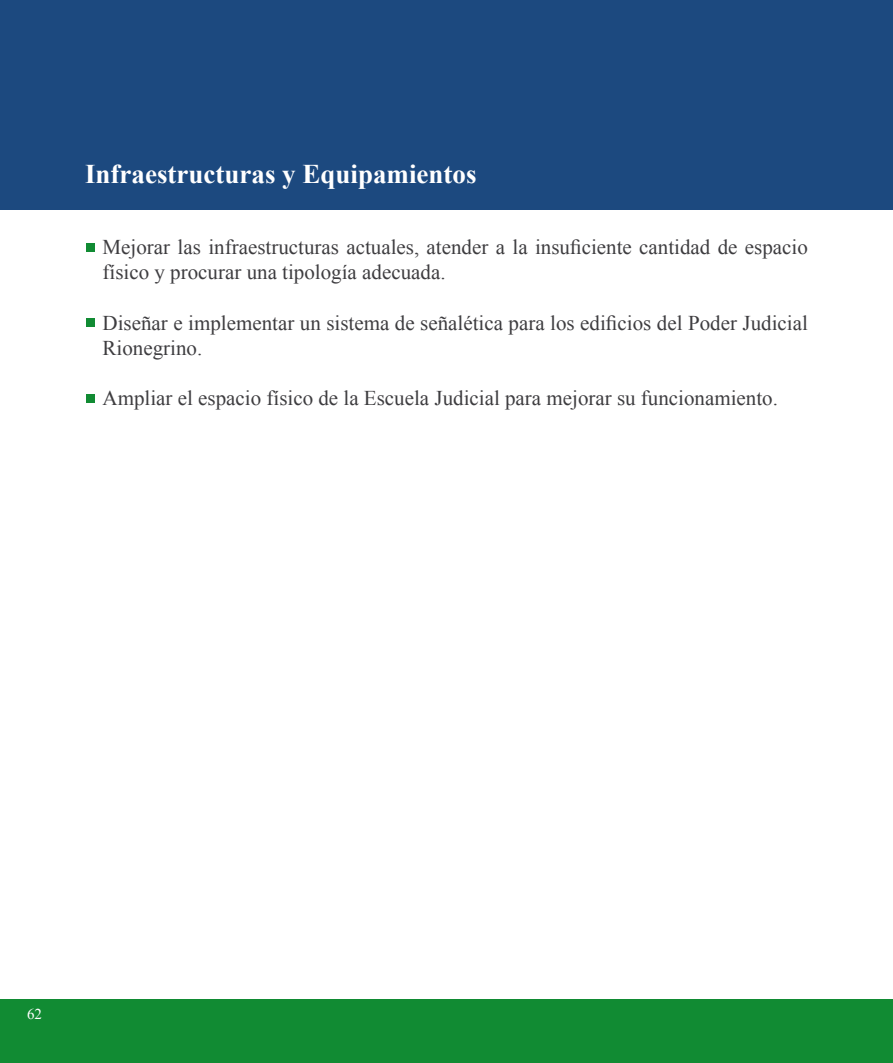
<style>
.page{position:relative;width:893px;height:1063px;background:#fff}
.page>*{position:absolute;margin:0;border:0;box-sizing:border-box;transform-origin:0 0}
.t1{font:700 27px "Times New Roman";color:#fff}
.t2{font:21px/25.2px "Times New Roman";color:#3e3d40}
.t3{font:15px "Times New Roman";color:#fff}
</style>
<div class="page">
<div style="left:0;top:0;width:893px;height:210px;background:#1c497f"></div>
<div style="left:0;top:999px;width:893px;height:64px;background:#118b33"></div>
<div style="left:86px;top:243px;width:8px;height:9px;background:#118b33"></div>
<div style="left:86px;top:319px;width:8px;height:8px;background:#118b33"></div>
<div style="left:86px;top:394px;width:8px;height:9px;background:#118b33"></div>
<p class="t1" style="left:85px;top:155px;width:393px">Infraestructuras y Equipamientos</p>
<p class="t2" style="left:103px;top:234px;width:707px">Mejorar las infraestructuras actuales, atender a la insuficiente cantidad de espacio físico y procurar una tipología adecuada.</p>
<p class="t2" style="left:103px;top:310px;width:707px">Diseñar e implementar un sistema de señalética para los edificios del Poder Judicial<br>Rionegrino.</p>
<p class="t2" style="left:103px;top:386px;width:677px">Ampliar el espacio físico de la Escuela Judicial para mejorar su funcionamiento.</p>
<p class="t3" style="left:27px;top:1004px;width:16px">62</p>
</div>
